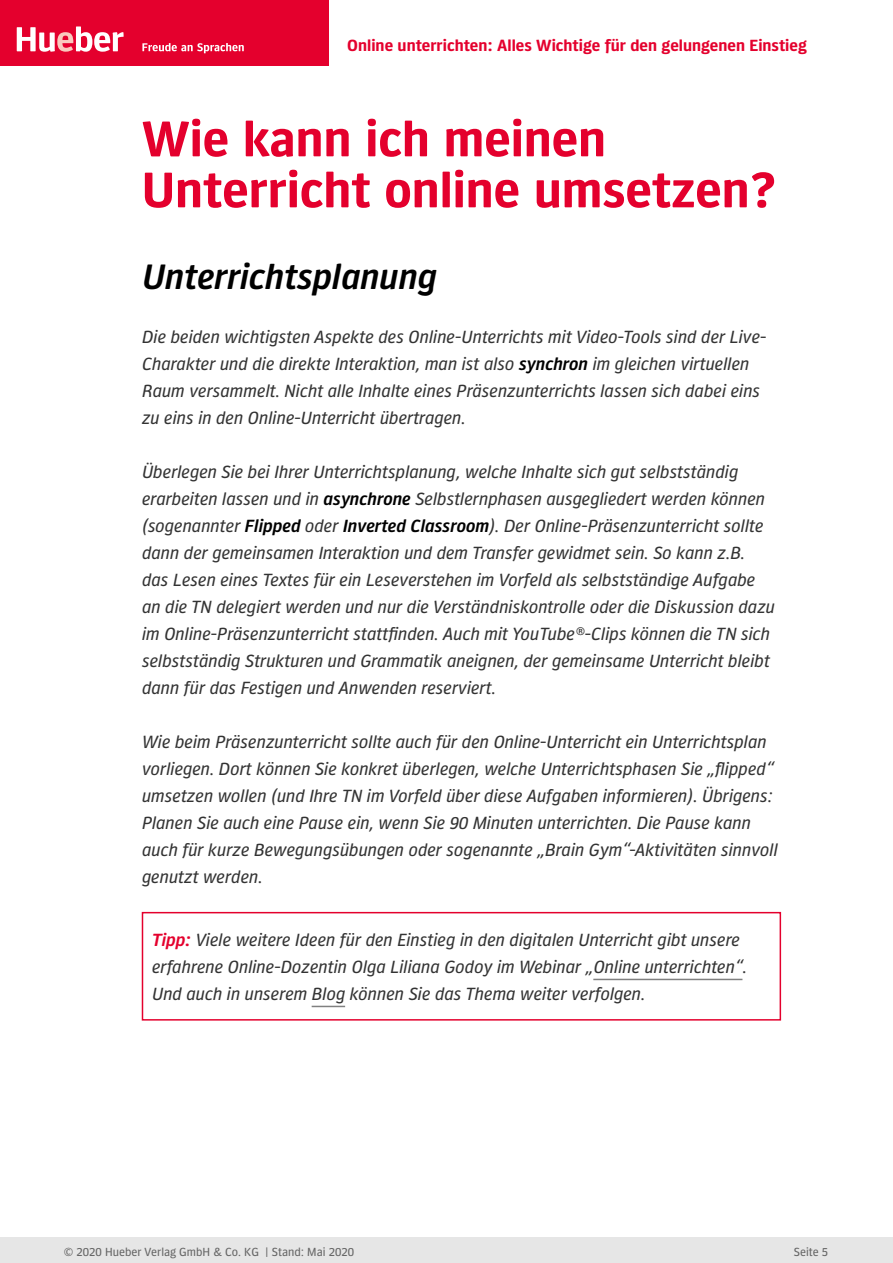
<style>
.page{position:relative;width:893px;height:1263px;background:#fff}
.page>*{position:absolute;margin:0;border:0;box-sizing:border-box;transform-origin:0 0}
.t1{font:700 51px/51px "Forward Sans";color:#e4002d}
.t2{font:italic 36px "Forward Sans Semi";color:#000}
.t3{font:italic 18px/27px "Forward Sans";color:#333}
.t4{font:700 16.5px "Forward Sans";color:#e4002d}
.t5{font:12px "Forward Sans";color:#666}
.s1{font-family:"Forward Sans Semi";color:#000}
.s2{font-family:"Forward Sans Semi";color:#e4002d}
</style>
<div class="page">
<div style="left:0;top:0;width:329px;height:65px;background:#e4002d"></div>
<svg style="left:17px;top:26px;width:107px;height:26px"></svg>
<svg style="left:142px;top:43px;width:102px;height:10px"></svg>
<div style="left:0;top:1237px;width:893px;height:26px;background:#e6e6e6"></div>
<hr style="left:593px;top:979px;width:149px;height:1px;background:#808080">
<hr style="left:312px;top:1006px;width:33px;height:1px;background:#808080">
<div style="left:142px;top:912px;width:639px;height:108px;border:2px solid #e4002d"></div>
<p class="t4" style="left:347px;top:36px;width:461px">Online unterrichten: Alles Wichtige für den gelungenen Einstieg</p>
<p class="t1" style="left:142px;top:113px;width:637px">Wie kann ich meinen<br>Unterricht online umsetzen?</p>
<p class="t2" style="left:142px;top:256px;width:296px">Unterrichtsplanung</p>
<p class="t3" style="left:142px;top:323px;width:626px">Die beiden wichtigsten Aspekte des Online-Unterrichts mit Video-Tools sind der Live-Charakter und die direkte Interaktion, man ist also <span class="s1">synchron</span> im gleichen virtuellen Raum versammelt. Nicht alle Inhalte eines Präsenzunterrichts lassen sich dabei eins zu eins in den Online-Unterricht übertragen.</p>
<p class="t3" style="left:142px;top:458px;width:635px">Überlegen Sie bei Ihrer Unterrichtsplanung, welche Inhalte sich gut selbstständig erarbeiten lassen und in <span class="s1">asynchrone</span> Selbstlernphasen ausgegliedert werden können (sogenannter <span class="s1">Flipped</span> oder <span class="s1">Inverted Classroom</span>). Der Online-Präsenzunterricht sollte dann der gemeinsamen Interaktion und dem Transfer gewidmet sein. So kann z.B. das Lesen eines Textes für ein Leseverstehen im Vorfeld als selbstständige Aufgabe an die TN delegiert werden und nur die Verständniskontrolle oder die Diskussion dazu im Online-Präsenzunterricht stattfinden. Auch mit YouTube®-Clips können die TN sich selbstständig Strukturen und Grammatik aneignen, der gemeinsame Unterricht bleibt dann für das Festigen und Anwenden reserviert.</p>
<p class="t3" style="left:142px;top:728px;width:637px">Wie beim Präsenzunterricht sollte auch für den Online-Unterricht ein Unterrichtsplan vorliegen. Dort können Sie konkret überlegen, welche Unterrichtsphasen Sie „flipped“ umsetzen wollen (und Ihre TN im Vorfeld über diese Aufgaben informieren). Übrigens:<br>Planen Sie auch eine Pause ein, wenn Sie 90 Minuten unterrichten. Die Pause kann auch für kurze Bewegungsübungen oder sogenannte „Brain Gym“-Aktivitäten sinnvoll genutzt werden.</p>
<p class="t3" style="left:152px;top:927px;width:597px"><span class="s2">Tipp:</span> Viele weitere Ideen für den Einstieg in den digitalen Unterricht gibt unsere erfahrene Online-Dozentin Olga Liliana Godoy im Webinar „Online unterrichten“.<br>Und auch in unserem Blog können Sie das Thema weiter verfolgen.</p>
<p class="t5" style="left:64px;top:1243px;width:292px">© 2020 Hueber Verlag GmbH &amp; Co. KG | Stand: Mai 2020</p>
<p class="t5" style="left:794px;top:1243px;width:36px">Seite 5</p>
</div>
